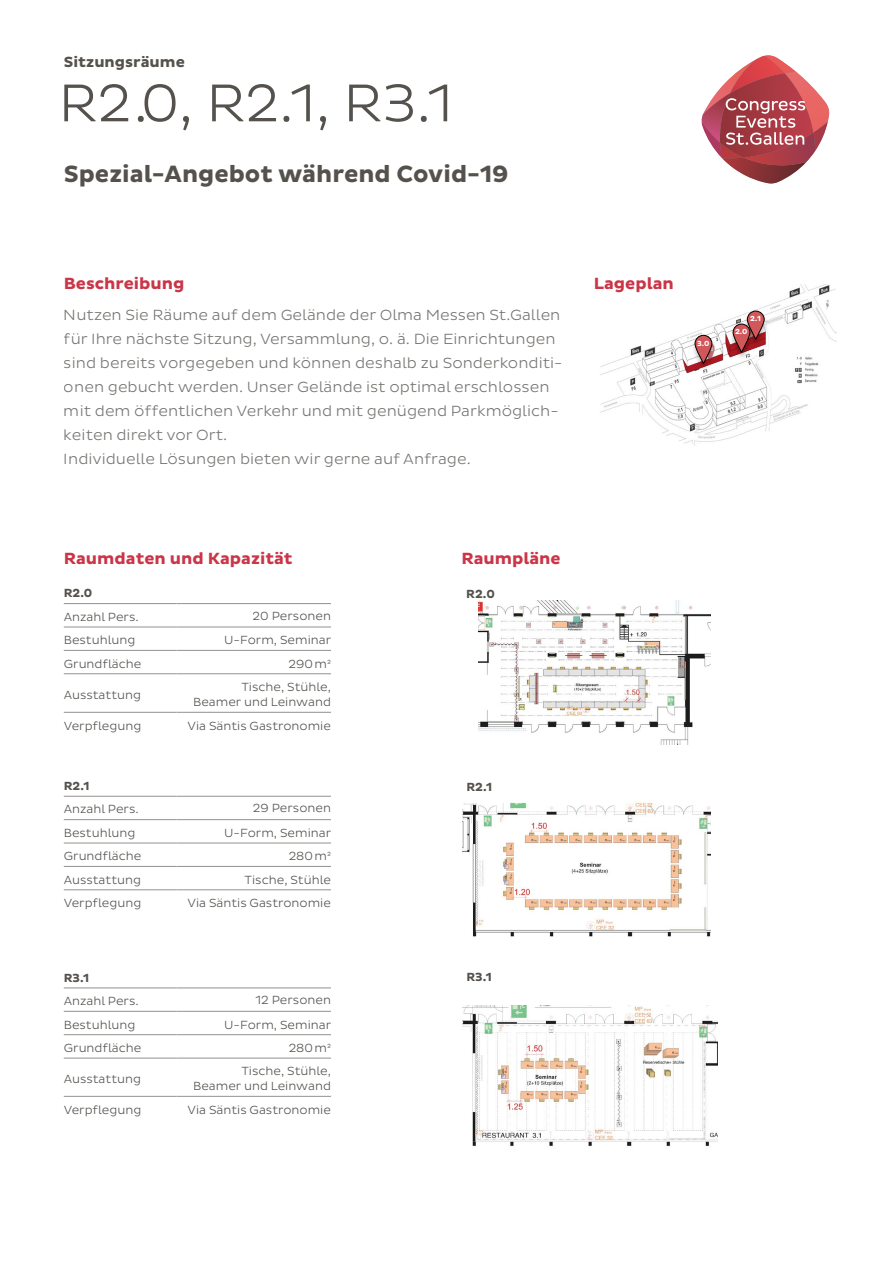
<style>
.page{position:relative;width:893px;height:1263px;background:#fff}
.page>*{position:absolute;margin:0;border:0;box-sizing:border-box;transform-origin:0 0}
.t1{font:300 54px "Pluto Sans";color:#55524e}
.t2{font:700 24px "Pluto Sans";color:#55524e}
.t3{font:700 16.5px "Pluto Sans";color:#cb3548}
.t4{font:300 15px/24px "Pluto Sans";color:#55524e}
.t5{font:700 15px "Pluto Sans";color:#55524e}
.t6{font:300 12px/15px "Pluto Sans";color:#55524e;text-align:right}
.t7{font:700 12px "Pluto Sans";color:#55524e}
.t8{font:700 7.5px "Pluto Sans";color:#fff}
</style>
<div class="page">
<img style="left:600px;top:284px;width:237px;height:162px">
<svg style="left:702px;top:55px;width:127px;height:129px"></svg>
<hr style="left:64px;top:603px;width:112px;height:1px;background:#949290">
<hr style="left:176px;top:603px;width:155px;height:1px;background:#949290">
<hr style="left:64px;top:627px;width:112px;height:1px;background:#949290">
<hr style="left:176px;top:627px;width:155px;height:1px;background:#949290">
<hr style="left:64px;top:650px;width:112px;height:1px;background:#949290">
<hr style="left:176px;top:650px;width:155px;height:1px;background:#949290">
<hr style="left:64px;top:673px;width:112px;height:1px;background:#949290">
<hr style="left:176px;top:673px;width:155px;height:1px;background:#949290">
<hr style="left:64px;top:712px;width:112px;height:1px;background:#949290">
<hr style="left:176px;top:712px;width:155px;height:1px;background:#949290">
<hr style="left:64px;top:988px;width:112px;height:1px;background:#949290">
<hr style="left:176px;top:988px;width:155px;height:1px;background:#949290">
<hr style="left:64px;top:1011px;width:112px;height:1px;background:#949290">
<hr style="left:176px;top:1011px;width:155px;height:1px;background:#949290">
<hr style="left:64px;top:1034px;width:112px;height:1px;background:#949290">
<hr style="left:176px;top:1034px;width:155px;height:1px;background:#949290">
<hr style="left:64px;top:1058px;width:112px;height:1px;background:#949290">
<hr style="left:176px;top:1058px;width:155px;height:1px;background:#949290">
<hr style="left:64px;top:1096px;width:112px;height:1px;background:#949290">
<hr style="left:176px;top:1096px;width:155px;height:1px;background:#949290">
<hr style="left:64px;top:796px;width:112px;height:1px;background:#949290">
<hr style="left:176px;top:796px;width:155px;height:1px;background:#949290">
<hr style="left:64px;top:819px;width:112px;height:1px;background:#949290">
<hr style="left:176px;top:819px;width:155px;height:1px;background:#949290">
<hr style="left:64px;top:843px;width:112px;height:1px;background:#949290">
<hr style="left:176px;top:843px;width:155px;height:1px;background:#949290">
<hr style="left:64px;top:866px;width:112px;height:1px;background:#949290">
<hr style="left:176px;top:866px;width:155px;height:1px;background:#949290">
<hr style="left:64px;top:889px;width:112px;height:1px;background:#949290">
<hr style="left:176px;top:889px;width:155px;height:1px;background:#949290">
<svg style="left:683px;top:332px;width:82px;height:41px"></svg>
<div style="left:743px;top:311px;width:26px;height:36px;background:#000;opacity:.27"></div>
<svg style="left:747px;top:311px;width:17px;height:28px"></svg>
<div style="left:747px;top:311px;width:17px;height:28px;border:1px solid #000;border-radius:8px"></div>
<div style="left:729px;top:324px;width:26px;height:36px;background:#000;opacity:.27"></div>
<svg style="left:733px;top:324px;width:17px;height:28px"></svg>
<div style="left:733px;top:324px;width:17px;height:28px;border:1px solid #000;border-radius:8px"></div>
<div style="left:691px;top:335px;width:25px;height:37px;background:#000;opacity:.27"></div>
<svg style="left:695px;top:335px;width:17px;height:28px"></svg>
<div style="left:695px;top:335px;width:17px;height:28px;border:1px solid #000;border-radius:8px"></div>
<img style="left:478px;top:600px;width:232px;height:145px">
<img style="left:462px;top:802px;width:248px;height:135px">
<img style="left:462px;top:1005px;width:255px;height:141px">
<p class="t5" style="left:64px;top:53px;width:123px">Sitzungsräume</p>
<h1 class="t1" style="left:58px;top:72px;width:396px">R2.0, R2.1, R3.1</h1>
<h2 class="t2" style="left:64px;top:160px;width:446px">Spezial-Angebot während Covid-19</h2>
<h3 class="t3" style="left:64px;top:274px;width:122px">Beschreibung</h3>
<p class="t4" style="left:64px;top:303px;width:500px">Nutzen Sie Räume auf dem Gelände der Olma Messen St.Gallen für Ihre nächste Sitzung, Versammlung, o. ä. Die Einrichtungen sind bereits vorgegeben und können deshalb zu Sonderkonditi&shy;onen gebucht werden. Unser Gelände ist optimal erschlossen mit dem öffentlichen Verkehr und mit genügend Parkmöglich&shy;keiten direkt vor Ort.<br>Individuelle Lösungen bieten wir gerne auf Anfrage.</p>
<h3 class="t3" style="left:64px;top:549px;width:230px">Raumdaten und Kapazität</h3>
<h3 class="t3" style="left:461px;top:549px;width:101px">Raumpläne</h3>
<p class="t7" style="left:64px;top:586px;width:30px">R2.0</p>
<p class="t6" style="left:64px;top:609px;width:77px">Anzahl Pers.</p>
<p class="t6" style="left:253px;top:608px;width:80px">20 Personen</p>
<p class="t6" style="left:64px;top:633px;width:73px">Bestuhlung</p>
<p class="t6" style="left:224px;top:633px;width:109px">U-Form, Seminar</p>
<p class="t6" style="left:64px;top:656px;width:79px">Grundfläche</p>
<p class="t6" style="left:289px;top:656px;width:44px">290m2</p>
<p class="t6" style="left:64px;top:687px;width:79px">Ausstattung</p>
<p class="t6" style="left:193px;top:680px;width:139px">Tische, Stühle,<br>Beamer und Leinwand</p>
<p class="t6" style="left:64px;top:718px;width:79px">Verpflegung</p>
<p class="t6" style="left:187px;top:718px;width:145px">Via Säntis Gastronomie</p>
<p class="t7" style="left:64px;top:779px;width:27px">R2.1</p>
<p class="t6" style="left:64px;top:802px;width:77px">Anzahl Pers.</p>
<p class="t6" style="left:253px;top:801px;width:80px">29 Personen</p>
<p class="t6" style="left:64px;top:825px;width:73px">Bestuhlung</p>
<p class="t6" style="left:224px;top:825px;width:109px">U-Form, Seminar</p>
<p class="t6" style="left:64px;top:849px;width:79px">Grundfläche</p>
<p class="t6" style="left:289px;top:849px;width:44px">280m2</p>
<p class="t6" style="left:64px;top:872px;width:79px">Ausstattung</p>
<p class="t6" style="left:245px;top:872px;width:88px">Tische, Stühle</p>
<p class="t6" style="left:64px;top:895px;width:79px">Verpflegung</p>
<p class="t6" style="left:187px;top:895px;width:145px">Via Säntis Gastronomie</p>
<p class="t7" style="left:64px;top:971px;width:27px">R3.1</p>
<p class="t6" style="left:64px;top:994px;width:77px">Anzahl Pers.</p>
<p class="t6" style="left:255px;top:993px;width:77px">12 Personen</p>
<p class="t6" style="left:64px;top:1017px;width:73px">Bestuhlung</p>
<p class="t6" style="left:224px;top:1017px;width:109px">U-Form, Seminar</p>
<p class="t6" style="left:64px;top:1040px;width:79px">Grundfläche</p>
<p class="t6" style="left:289px;top:1040px;width:44px">280m2</p>
<p class="t6" style="left:64px;top:1071px;width:79px">Ausstattung</p>
<p class="t6" style="left:193px;top:1064px;width:139px">Tische, Stühle,<br>Beamer und Leinwand</p>
<p class="t6" style="left:64px;top:1102px;width:79px">Verpflegung</p>
<p class="t6" style="left:187px;top:1102px;width:145px">Via Säntis Gastronomie</p>
<p class="t7" style="left:466px;top:587px;width:30px">R2.0</p>
<p class="t7" style="left:466px;top:780px;width:27px">R2.1</p>
<p class="t7" style="left:466px;top:970px;width:27px">R3.1</p>
<h3 class="t3" style="left:594px;top:274px;width:81px">Lageplan</h3>
<p class="t8" style="left:697px;top:339px;width:14px">3.0</p>
<p class="t8" style="left:750px;top:315px;width:12px">2.1</p>
<p class="t8" style="left:735px;top:328px;width:14px">2.0</p>
</div>
